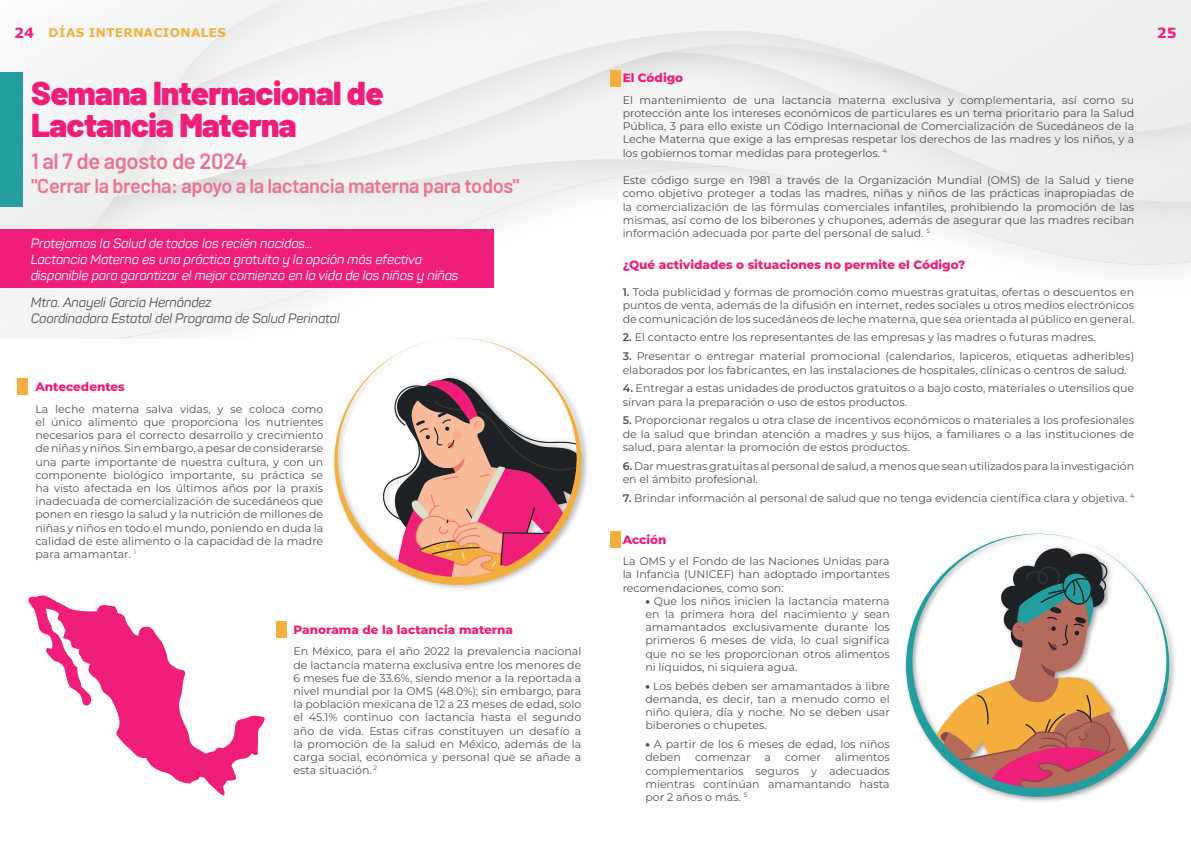
<style>
.page{position:relative;width:1191px;height:842px;background:#fff}
.page>*{position:absolute;margin:0;border:0;box-sizing:border-box;transform-origin:0 0}
.t1{font:900 33px/32px "Barlow";letter-spacing:-.02em;color:#ee1e79}
.t2{font:600 22px "Barlow";letter-spacing:-.02em;color:#ed7291}
.t3{font:600 20px "Barlow";letter-spacing:-.02em;color:#ed7291}
.t4{font:700 14px "Verdana";color:#ee1e79}
.t5{font:italic 13.4px/16.1px "Panton";color:#fff}
.t6{font:italic 13.4px/16.1px "Panton";color:#4f5153}
.t7{font:800 12px "Montserrat";color:#ee1e79}
.t8{font:700 12px "Verdana";letter-spacing:.035em;color:#f3af3f}
.t9{font:11px/13.2px "Montserrat";color:#4f5153;text-align:justify}
.s1{font-weight:600}
.s2{font-weight:900}
</style>
<div class="page">
<img style="left:0;top:0;width:1191px;height:338px">
<div style="left:18px;top:379px;width:10px;height:16px;background:#f3af3f"></div>
<div style="left:276px;top:621px;width:11px;height:16px;background:#f3af3f"></div>
<div style="left:609px;top:70px;width:11px;height:17px;background:#f3af3f"></div>
<div style="left:609px;top:532px;width:11px;height:16px;background:#f3af3f"></div>
<div style="left:0;top:230px;width:494px;height:58px;background:#ee1e79"></div>
<div style="left:0;top:72px;width:23px;height:135px;background:#249d9e"></div>
<div style="left:332px;top:333px;width:257px;height:258px;background:#231f20;opacity:.31"></div>
<svg style="left:333px;top:334px;width:249px;height:252px"></svg>
<svg style="left:28px;top:595px;width:237px;height:200px"></svg>
<div style="left:902px;top:530px;width:274px;height:274px;background:#231f20;opacity:.45"></div>
<svg style="left:932px;top:797px;width:205px;height:7px"></svg>
<svg style="left:906px;top:530px;width:263px;height:267px"></svg>
<p class="t8" style="left:49px;top:24px;width:179px">DÍAS INTERNACIONALES</p>
<p class="t4" style="left:14px;top:23px;width:21px">24</p>
<p class="t4" style="left:1156px;top:23px;width:21px">25</p>
<h1 class="t1" style="left:31px;top:74px;width:354px">Semana Internacional de<br>Lactancia Materna</h1>
<h2 class="t2" style="left:31px;top:145px;width:218px">1 al 7 de agosto de 2024</h2>
<h3 class="t3" style="left:31px;top:171px;width:489px">"Cerrar la brecha: apoyo a la lactancia materna para todos"</h3>
<p class="t5" style="left:31px;top:235px;width:429px">Protejamos la Salud de todos los recién nacidos...<br>Lactancia Materna es una práctica gratuita y la opción más efectiva disponible para garantizar el mejor comienzo en la vida de los niños y niñas</p>
<p class="t6" style="left:31px;top:295px;width:310px">Mtra. Anayeli García Hernández<br>Coordinadora Estatal del Programa de Salud Perinatal</p>
<p class="t7" style="left:35px;top:378px;width:91px">Antecedentes</p>
<p class="t9" style="left:35px;top:402px;width:289px">La leche materna salva vidas, y se coloca como el único alimento que proporciona los nutrientes necesarios para el correcto desarrollo y crecimiento de niñas y niños. Sin embargo, a pesar de considerarse una parte importante de nuestra cultura, y con un componente biológico importante, su práctica se ha visto afectada en los últimos años por la praxis inadecuada de comercialización de sucedáneos que ponen en riesgo la salud y la nutrición de millones de niñas y niños en todo el mundo, poniendo en duda la calidad de este alimento o la capacidad de la madre para amamantar. <sup>1</sup></p>
<p class="t7" style="left:293px;top:621px;width:221px">Panorama de la lactancia materna</p>
<p class="t9" style="left:293px;top:644px;width:289px">En México, para el año 2022 la prevalencia nacional de lactancia materna exclusiva entre los menores de 6 meses fue de 33.6%, siendo menor a la reportada a nivel mundial por la OMS (48.0%); sin embargo, para la población mexicana de 12 a 23 meses de edad, solo el 45.1% continuo con lactancia hasta el segundo año de vida. Estas cifras constituyen un desafío a la promoción de la salud en México, además de la carga social, económica y personal que se añade a esta situación. <sup>2</sup></p>
<p class="t7" style="left:622px;top:69px;width:62px">El Código</p>
<p class="t9" style="left:622px;top:93px;width:513px">El mantenimiento de una lactancia materna exclusiva y complementaria, así como su protección ante los intereses económicos de particulares es un tema prioritario para la Salud Pública, 3 para ello existe un Código Internacional de Comercialización de Sucedáneos de la Leche Materna que exige a las empresas respetar los derechos de las madres y los niños, y a los gobiernos tomar medidas para protegerlos. <sup>4</sup></p>
<p class="t9" style="left:622px;top:173px;width:513px">Este código surge en 1981 a través de la Organización Mundial (OMS) de la Salud y tiene como objetivo proteger a todas las madres, niñas y niños de las prácticas inapropiadas de la comercialización de las fórmulas comerciales infantiles, prohibiendo la promoción de las mismas, así como de los biberones y chupones, además de asegurar que las madres reciban información adecuada por parte del personal de salud. <sup>5</sup></p>
<p class="t7" style="left:622px;top:256px;width:344px">¿Qué actividades o situaciones no permite el Código?</p>
<p class="t9" style="left:622px;top:285px;width:513px"><span class="s1">1.</span> Toda publicidad y formas de promoción como muestras gratuitas, ofertas o descuentos en puntos de venta, además de la difusión en internet, redes sociales u otros medios electrónicos de comunicación de los sucedáneos de leche materna, que sea orientada al público en general.</p>
<p class="t9" style="left:622px;top:331px;width:474px"><span class="s1">2.</span> El contacto entre los representantes de las empresas y las madres o futuras madres.</p>
<p class="t9" style="left:622px;top:349px;width:513px"><span class="s1">3.</span> Presentar o entregar material promocional (calendarios, lapiceros, etiquetas adheribles) elaborados por los fabricantes, en las instalaciones de hospitales, clínicas o centros de salud.</p>
<p class="t9" style="left:622px;top:381px;width:513px"><span class="s1">4.</span> Entregar a estas unidades de productos gratuitos o a bajo costo, materiales o utensilios que sirvan para la preparación o uso de estos productos.</p>
<p class="t9" style="left:622px;top:414px;width:513px"><span class="s1">5.</span> Proporcionar regalos u otra clase de incentivos económicos o materiales a los profesionales de la salud que brindan atención a madres y sus hijos, a familiares o a las instituciones de salud, para alentar la promoción de estos productos.</p>
<p class="t9" style="left:622px;top:459px;width:513px"><span class="s1">6.</span> Dar muestras gratuitas al personal de salud, a menos que sean utilizados para la investigación en el ámbito profesional.</p>
<p class="t9" style="left:622px;top:491px;width:513px"><span class="s1">7.</span> Brindar información al personal de salud que no tenga evidencia científica clara y objetiva. <sup>4</sup></p>
<p class="t7" style="left:622px;top:531px;width:45px">Acción</p>
<p class="t9" style="left:622px;top:554px;width:268px">La OMS y el Fondo de las Naciones Unidas para la Infancia (UNICEF) han adoptado importantes recomendaciones, como son:</p>
<p class="t9" style="left:645px;top:594px;width:246px"><span class="s2">•</span> Que los niños inicien la lactancia materna en la primera hora del nacimiento y sean amamantados exclusivamente durante los primeros 6 meses de vida, lo cual significa que no se les proporcionan otros alimentos ni líquidos, ni siquiera agua.</p>
<p class="t9" style="left:645px;top:679px;width:246px"><span class="s2">•</span> Los bebés deben ser amamantados a libre demanda, es decir, tan a menudo como el niño quiera, día y noche. No se deben usar biberones o chupetes.</p>
<p class="t9" style="left:645px;top:737px;width:246px"><span class="s2">•</span> A partir de los 6 meses de edad, los niños deben</p>
<p class="t9" style="left:645px;top:750px;width:246px;text-indent:190px">alimentos complementarios seguros y adecuados mientras continúan amamantando hasta por 2 años o más. <sup>5</sup></p>
<p class="t9" style="left:695px;top:750px;width:57px">comenzar</p>
<p class="t9" style="left:764px;top:750px;width:8px">a</p>
<p class="t9" style="left:785px;top:750px;width:37px">comer</p>
</div>
